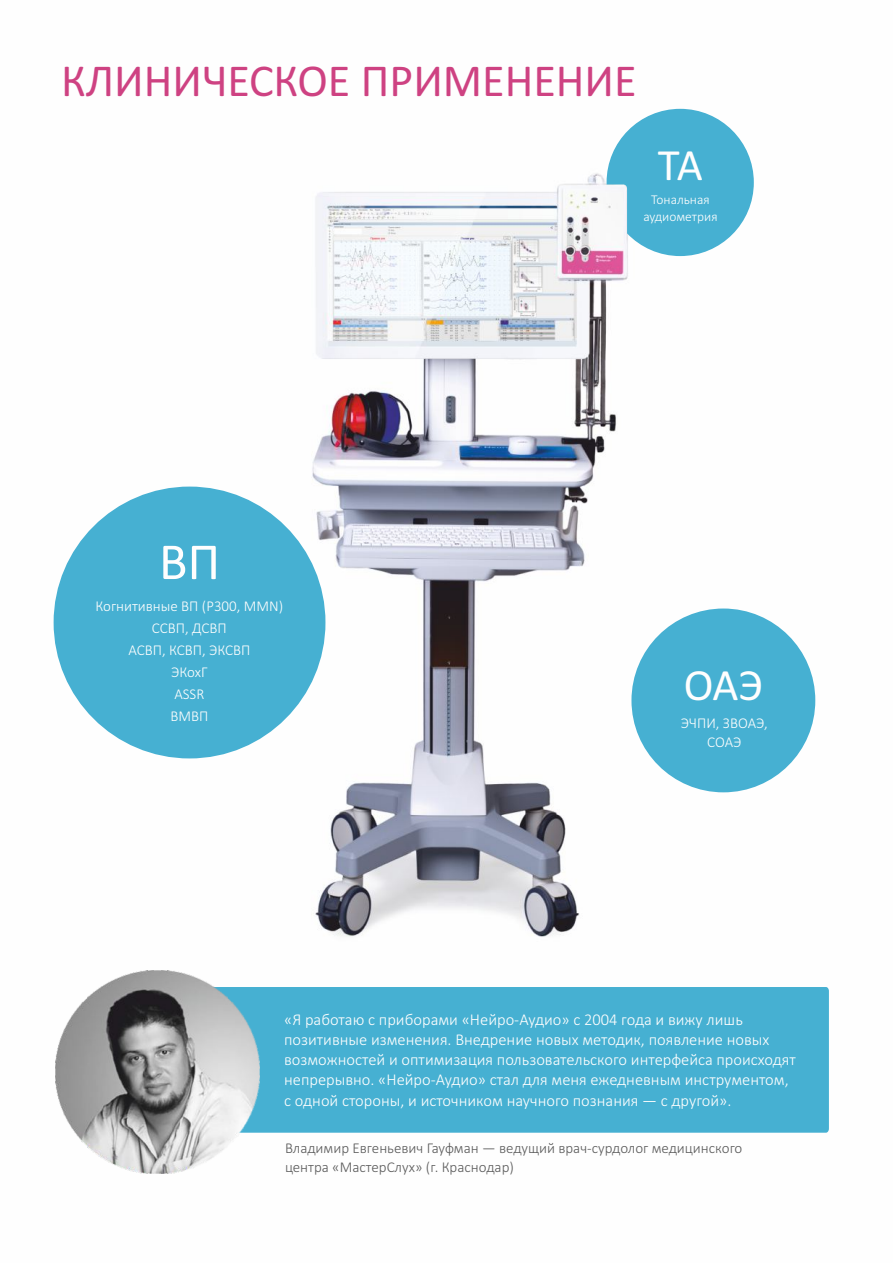
<style>
.page{position:relative;width:893px;height:1263px;background:#fff}
.page>*{position:absolute;margin:0;border:0;box-sizing:border-box;transform-origin:0 0}
.t1{font:52.5px "Calibri";color:#fefefe}
.t2{font:46.05px "Calibri";color:#ce4282}
.t3{font:45px "Calibri";color:#fefefe}
.t4{font:300 16.5px/20.1px "Calibri";color:#fefefe}
.t5{font:300 15px/18.3px "Calibri";color:#5b5b5b}
.t6{font:300 15px/21.9px "Calibri";color:#fefefe;text-align:center}
.t7{font:300 13.5px/16.5px "Calibri";color:#fefefe;text-align:center}
</style>
<div class="page">
<img style="left:139px;top:108px;width:602px;height:829px">
<div style="left:259px;top:987px;width:570px;height:146px;background:#46b0d2"></div>
<div style="left:54px;top:487px;width:271px;height:271px;background:#46b0d2;border-radius:50%"></div>
<svg style="left:607px;top:109px;width:147px;height:147px"></svg>
<div style="left:631px;top:608px;width:184px;height:184px;background:#46b0d2;border-radius:50%"></div>
<img style="left:56px;top:970px;width:203px;height:204px">
<h2 class="t2" style="left:61px;top:61px;width:577px">КЛИНИЧЕСКОЕ ПРИМЕНЕНИЕ</h2>
<h3 class="t3" style="left:658px;top:147px;width:47px">ТА</h3>
<p class="t7" style="left:643px;top:193px;width:76px">Тональная аудиометрия</p>
<h1 class="t1" style="left:159px;top:540px;width:63px">ВП</h1>
<p class="t6" style="left:96px;top:596px;width:189px">Когнитивные ВП (P300, MMN)<br>ССВП, ДСВП<br>АСВП, КСВП, ЭКСВП<br>ЭКохГ<br>ASSR<br>ВМВП</p>
<h3 class="t3" style="left:684px;top:666px;width:81px">ОАЭ</h3>
<p class="t6" style="left:681px;top:715px;width:88px;line-height:18.3px">ЭЧПИ, ЗВОАЭ,<br>СОАЭ</p>
<p class="t4" style="left:284px;top:1011px;width:513px">«Я работаю с приборами «Нейро-Аудио» с 2004 года и вижу лишь позитивные изменения. Внедрение новых методик, появление новых возможностей и оптимизация пользовательского интерфейса происходят непрерывно. «Нейро-Аудио» стал для меня ежедневным инструментом, с одной стороны, и источником научного познания — с другой».</p>
<p class="t5" style="left:285px;top:1140px;width:459px">Владимир Евгеньевич Гауфман — ведущий врач-сурдолог медицинского центра «МастерСлух» (г. Краснодар)</p>
</div>
